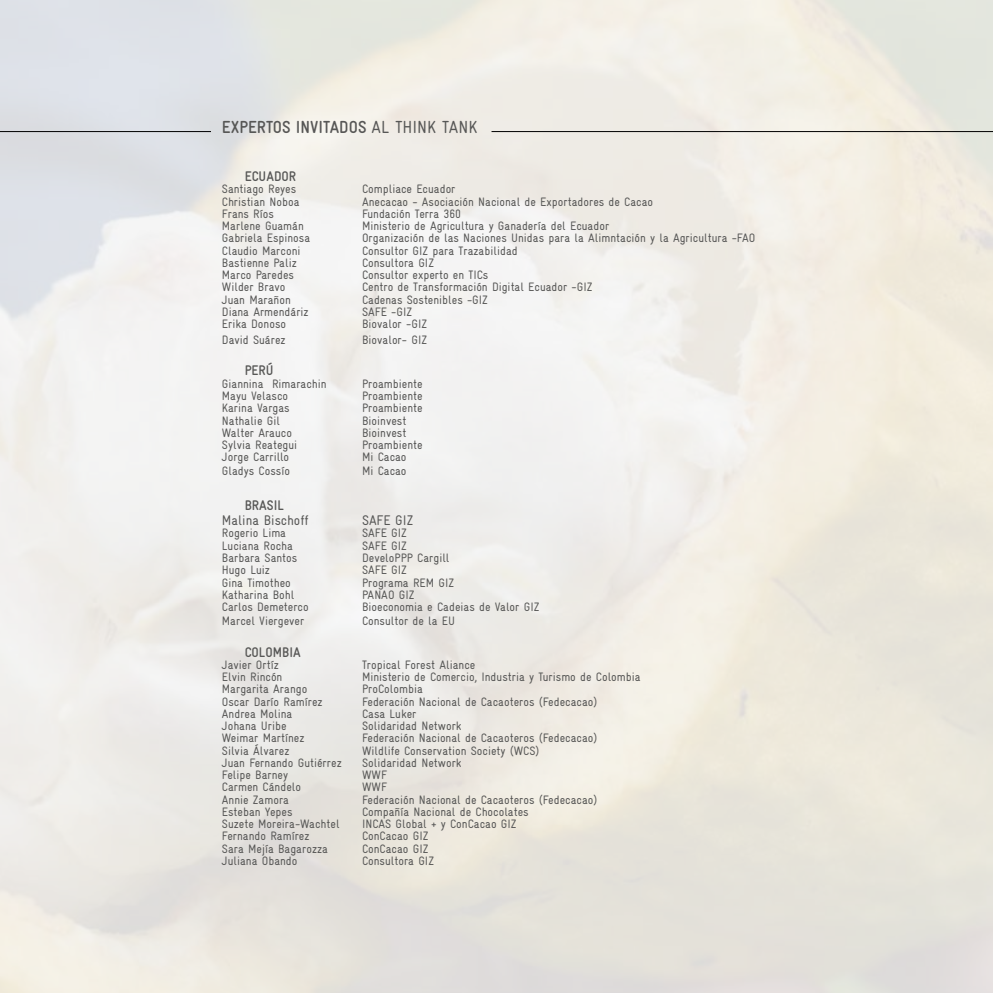
<style>
.page{position:relative;width:993px;height:993px;background:#fff}
.page>*{position:absolute;margin:0;border:0;box-sizing:border-box;transform-origin:0 0}
.t1{font:700 condensed 17.5px "GIZ Gravur";color:#575756}
.t2{font:700 condensed 14px "GIZ Gravur";color:#575756}
.t3{font:condensed 14px "GIZ Gravur";color:#575756}
.t4{font:condensed 12.25px "GIZ Gravur";color:#575756}
.s1{font-weight:400}
</style>
<div class="page">
<hr style="left:491px;top:131px;width:501px;height:1px;background:#000">
<hr style="left:0;top:131px;width:211px;height:1px;background:#000">
<h1 class="t1" style="left:222px;top:116px;width:257px">EXPERTOS INVITADOS <span class="s1">AL THINK TANK</span></h1>
<p class="t2" style="left:244px;top:168px;width:53px">ECUADOR</p>
<p class="t4" style="left:222px;top:182px;width:76px">Santiago Reyes</p>
<p class="t4" style="left:362px;top:182px;width:95px">Compliace Ecuador</p>
<p class="t4" style="left:222px;top:194px;width:79px">Christian Noboa</p>
<p class="t4" style="left:362px;top:194px;width:292px">Anecacao - Asociación Nacional de Exportadores de Cacao</p>
<p class="t4" style="left:222px;top:206px;width:54px">Frans Ríos</p>
<p class="t4" style="left:362px;top:206px;width:101px">Fundación Terra 360</p>
<p class="t4" style="left:222px;top:219px;width:83px">Marlene Guamán</p>
<p class="t4" style="left:362px;top:219px;width:249px">Ministerio de Agricultura y Ganadería del Ecuador</p>
<p class="t4" style="left:222px;top:231px;width:90px">Gabriela Espinosa</p>
<p class="t4" style="left:362px;top:231px;width:395px">Organización de las Naciones Unidas para la Alimntación y la Agricultura -FAO</p>
<p class="t4" style="left:222px;top:243px;width:80px">Claudio Marconi</p>
<p class="t4" style="left:362px;top:243px;width:157px">Consultor GIZ para Trazabilidad</p>
<p class="t4" style="left:222px;top:255px;width:76px">Bastienne Paliz</p>
<p class="t4" style="left:362px;top:255px;width:73px">Consultora GIZ</p>
<p class="t4" style="left:222px;top:268px;width:74px">Marco Paredes</p>
<p class="t4" style="left:362px;top:268px;width:128px">Consultor experto en TICs</p>
<p class="t4" style="left:222px;top:280px;width:65px">Wilder Bravo</p>
<p class="t4" style="left:362px;top:280px;width:232px">Centro de Transformación Digital Ecuador -GIZ</p>
<p class="t4" style="left:222px;top:292px;width:70px">Juan Marañon</p>
<p class="t4" style="left:362px;top:292px;width:127px">Cadenas Sostenibles -GIZ</p>
<p class="t4" style="left:222px;top:304px;width:88px">Diana Armendáriz</p>
<p class="t4" style="left:362px;top:304px;width:52px">SAFE -GIZ</p>
<p class="t4" style="left:222px;top:317px;width:66px">Erika Donoso</p>
<p class="t4" style="left:362px;top:317px;width:66px">Biovalor -GIZ</p>
<p class="t4" style="left:222px;top:332px;width:65px">David Suárez</p>
<p class="t4" style="left:362px;top:332px;width:66px">Biovalor- GIZ</p>
<p class="t2" style="left:244px;top:362px;width:31px">PERÚ</p>
<p class="t4" style="left:222px;top:376px;width:106px">Giannina Rimarachin</p>
<p class="t4" style="left:362px;top:376px;width:62px">Proambiente</p>
<p class="t4" style="left:222px;top:388px;width:68px">Mayu Velasco</p>
<p class="t4" style="left:362px;top:388px;width:62px">Proambiente</p>
<p class="t4" style="left:222px;top:401px;width:69px">Karina Vargas</p>
<p class="t4" style="left:362px;top:401px;width:62px">Proambiente</p>
<p class="t4" style="left:222px;top:413px;width:60px">Nathalie Gil</p>
<p class="t4" style="left:362px;top:413px;width:46px">Bioinvest</p>
<p class="t4" style="left:222px;top:425px;width:72px">Walter Arauco</p>
<p class="t4" style="left:362px;top:425px;width:46px">Bioinvest</p>
<p class="t4" style="left:222px;top:437px;width:77px">Sylvia Reategui</p>
<p class="t4" style="left:362px;top:437px;width:62px">Proambiente</p>
<p class="t4" style="left:222px;top:450px;width:69px">Jorge Carrillo</p>
<p class="t4" style="left:362px;top:450px;width:46px">Mi Cacao</p>
<p class="t4" style="left:222px;top:464px;width:70px">Gladys Cossío</p>
<p class="t4" style="left:362px;top:464px;width:46px">Mi Cacao</p>
<p class="t2" style="left:244px;top:497px;width:41px">BRASIL</p>
<p class="t3" style="left:222px;top:512px;width:88px">Malina Bischoff</p>
<p class="t3" style="left:362px;top:512px;width:53px">SAFE GIZ</p>
<p class="t4" style="left:222px;top:526px;width:66px">Rogerio Lima</p>
<p class="t4" style="left:362px;top:526px;width:46px">SAFE GIZ</p>
<p class="t4" style="left:222px;top:538px;width:73px">Luciana Rocha</p>
<p class="t4" style="left:362px;top:538px;width:46px">SAFE GIZ</p>
<p class="t4" style="left:222px;top:550px;width:77px">Barbara Santos</p>
<p class="t4" style="left:362px;top:550px;width:89px">DeveloPPP Cargill</p>
<p class="t4" style="left:222px;top:562px;width:50px">Hugo Luiz</p>
<p class="t4" style="left:362px;top:562px;width:46px">SAFE GIZ</p>
<p class="t4" style="left:222px;top:575px;width:70px">Gina Timotheo</p>
<p class="t4" style="left:362px;top:575px;width:94px">Programa REM GIZ</p>
<p class="t4" style="left:222px;top:587px;width:74px">Katharina Bohl</p>
<p class="t4" style="left:362px;top:587px;width:54px">PANAO GIZ</p>
<p class="t4" style="left:222px;top:599px;width:88px">Carlos Demeterco</p>
<p class="t4" style="left:362px;top:599px;width:179px">Bioeconomia e Cadeias de Valor GIZ</p>
<p class="t4" style="left:222px;top:613px;width:84px">Marcel Viergever</p>
<p class="t4" style="left:362px;top:613px;width:94px">Consultor de la EU</p>
<p class="t2" style="left:244px;top:643px;width:58px">COLOMBIA</p>
<p class="t4" style="left:222px;top:657px;width:58px">Javier Ortíz</p>
<p class="t4" style="left:362px;top:657px;width:115px">Tropical Forest Aliance</p>
<p class="t4" style="left:222px;top:669px;width:62px">Elvin Rincón</p>
<p class="t4" style="left:362px;top:669px;width:280px">Ministerio de Comercio, Industria y Turismo de Colombia</p>
<p class="t4" style="left:222px;top:681px;width:87px">Margarita Arango</p>
<p class="t4" style="left:362px;top:681px;width:62px">ProColombia</p>
<p class="t4" style="left:222px;top:694px;width:102px">Oscar Darío Ramírez</p>
<p class="t4" style="left:362px;top:694px;width:237px">Federación Nacional de Cacaoteros (Fedecacao)</p>
<p class="t4" style="left:222px;top:706px;width:72px">Andrea Molina</p>
<p class="t4" style="left:362px;top:706px;width:56px">Casa Luker</p>
<p class="t4" style="left:222px;top:718px;width:66px">Johana Uribe</p>
<p class="t4" style="left:362px;top:718px;width:101px">Solidaridad Network</p>
<p class="t4" style="left:222px;top:730px;width:84px">Weimar Martínez</p>
<p class="t4" style="left:362px;top:730px;width:237px">Federación Nacional de Cacaoteros (Fedecacao)</p>
<p class="t4" style="left:222px;top:743px;width:69px">Silvia Álvarez</p>
<p class="t4" style="left:362px;top:743px;width:179px">Wildlife Conservation Society (WCS)</p>
<p class="t4" style="left:222px;top:755px;width:121px">Juan Fernando Gutiérrez</p>
<p class="t4" style="left:362px;top:755px;width:101px">Solidaridad Network</p>
<p class="t4" style="left:222px;top:767px;width:68px">Felipe Barney</p>
<p class="t4" style="left:362px;top:767px;width:26px">WWF</p>
<p class="t4" style="left:222px;top:779px;width:81px">Carmen Cándelo</p>
<p class="t4" style="left:362px;top:779px;width:26px">WWF</p>
<p class="t4" style="left:222px;top:792px;width:69px">Annie Zamora</p>
<p class="t4" style="left:362px;top:792px;width:237px">Federación Nacional de Cacaoteros (Fedecacao)</p>
<p class="t4" style="left:222px;top:804px;width:72px">Esteban Yepes</p>
<p class="t4" style="left:362px;top:804px;width:168px">Compañía Nacional de Chocolates</p>
<p class="t4" style="left:222px;top:816px;width:119px">Suzete Moreira-Wachtel</p>
<p class="t4" style="left:362px;top:816px;width:156px">INCAS Global + y ConCacao GIZ</p>
<p class="t4" style="left:222px;top:828px;width:89px">Fernando Ramírez</p>
<p class="t4" style="left:362px;top:828px;width:68px">ConCacao GIZ</p>
<p class="t4" style="left:222px;top:841px;width:108px">Sara Mejía Bagarozza</p>
<p class="t4" style="left:362px;top:841px;width:68px">ConCacao GIZ</p>
<p class="t4" style="left:222px;top:853px;width:77px">Juliana Obando</p>
<p class="t4" style="left:362px;top:853px;width:73px">Consultora GIZ</p>
</div>
